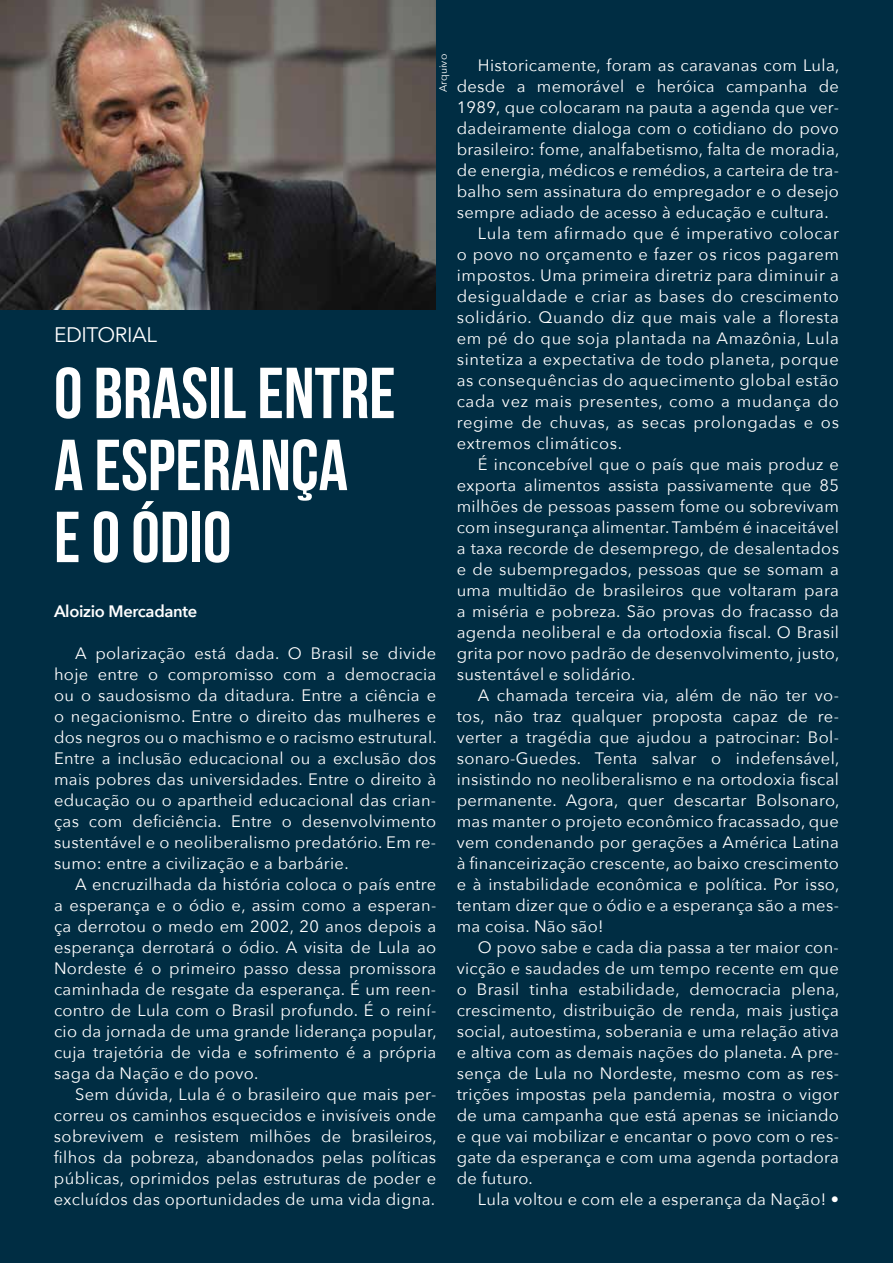
<style>
.page{position:relative;width:893px;height:1263px;background:#002d43}
.page>*{position:absolute;margin:0;border:0;box-sizing:border-box;transform-origin:0 0}
.t1{font:700 72px/72px "Bebas Neue";color:#fff}
.t2{font:21px "Avenir Next";letter-spacing:-.02em;color:#fff}
.t3{font:16.5px/21px "Avenir Next";letter-spacing:.02em;color:#fff;text-align:justify}
.t4{font:16.5px "Avenir Next";letter-spacing:.04em;color:#fff}
.t5{font:600 16.5px "Avenir Next";letter-spacing:-.02em;color:#fff}
.t6{font:10.5px "Avenir Next";color:#fff}
.s1{font-size:16.35px}
</style>
<div class="page">
<img style="left:0;top:0;width:436px;height:309px">
<p class="t6" style="left:434px;top:92px;width:39px;rotate:-90deg">Arquivo</p>
<p class="t3" style="left:478px;top:54px;width:363px">Historicamente, foram as caravanas com Lula,</p>
<p class="t3" style="left:457px;top:75px;width:384px">desde a memorável e heróica campanha de</p>
<p class="t3" style="left:457px;top:96px;width:384px">1989, que colocaram na pauta a agenda que ver-</p>
<p class="t3" style="left:457px;top:117px;width:384px">dadeiramente dialoga com o cotidiano do povo</p>
<p class="t3" style="left:457px;top:138px;width:384px">brasileiro: fome, analfabetismo, falta de moradia,</p>
<p class="t3" style="left:457px;top:159px;width:384px">de energia, médicos e remédios, a carteira de tra-</p>
<p class="t3" style="left:457px;top:180px;width:384px">balho sem assinatura do empregador e o desejo</p>
<p class="t3" style="left:457px;top:201px;width:373px">sempre adiado de acesso à educação e cultura.</p>
<p class="t4" style="left:478px;top:219px;width:362px">Lula tem afirmado que é imperativo colocar</p>
<p class="t4" style="left:457px;top:240px;width:384px">o povo no orçamento e fazer os ricos pagarem</p>
<p class="t4" style="left:457px;top:261px;width:384px">impostos. Uma primeira diretriz para diminuir a</p>
<p class="t4" style="left:457px;top:282px;width:384px">desigualdade e criar as bases do crescimento</p>
<p class="t4" style="left:457px;top:303px;width:384px">solidário. Quando diz que mais vale a floresta</p>
<p class="t4" style="left:457px;top:324px;width:384px">em pé do que soja plantada na Amazônia, Lula</p>
<p class="t4" style="left:457px;top:345px;width:384px">sintetiza a expectativa de todo planeta, porque</p>
<p class="t4" style="left:457px;top:366px;width:384px">as consequências do aquecimento global estão</p>
<p class="t4" style="left:457px;top:387px;width:384px">cada vez mais presentes, como a mudança do</p>
<p class="t4" style="left:457px;top:408px;width:384px">regime de chuvas, as secas prolongadas e os</p>
<p class="t4" style="left:457px;top:429px;width:167px">extremos climáticos.</p>
<p class="t3" style="left:478px;top:453px;width:362px">É inconcebível que o país que mais produz e</p>
<p class="t3" style="left:457px;top:474px;width:384px">exporta alimentos assista passivamente que 85</p>
<p class="t3" style="left:457px;top:495px;width:384px">milhões de pessoas passem fome ou sobrevivam</p>
<p class="t3" style="left:457px;top:516px;width:384px">com insegurança alimentar. Também é inaceitável</p>
<p class="t3" style="left:457px;top:537px;width:384px">a taxa recorde de desemprego, de desalentados</p>
<p class="t3" style="left:457px;top:558px;width:384px">e de subempregados, pessoas que se somam a</p>
<p class="t3" style="left:457px;top:579px;width:384px">uma multidão de brasileiros que voltaram para</p>
<p class="t3" style="left:457px;top:600px;width:384px">a miséria e pobreza. São provas do fracasso da</p>
<p class="t3" style="left:457px;top:621px;width:384px">agenda neoliberal e da ortodoxia fiscal. O Brasil</p>
<p class="t3" style="left:457px;top:642px;width:384px">grita por novo padrão de desenvolvimento, justo,</p>
<p class="t3" style="left:457px;top:663px;width:180px">sustentável e solidário.</p>
<p class="t3" style="left:478px;top:684px;width:362px">A chamada terceira via, além de não ter vo-</p>
<p class="t3" style="left:457px;top:705px;width:384px">tos, não traz qualquer proposta capaz de re-</p>
<p class="t3" style="left:457px;top:726px;width:384px">verter a tragédia que ajudou a patrocinar: Bol-</p>
<p class="t3" style="left:457px;top:747px;width:384px">sonaro-Guedes. Tenta salvar o indefensável,</p>
<p class="t3" style="left:457px;top:768px;width:384px">insistindo no neoliberalismo e na ortodoxia fiscal</p>
<p class="t3" style="left:457px;top:789px;width:384px">permanente. Agora, quer descartar Bolsonaro,</p>
<p class="t3" style="left:457px;top:810px;width:384px">mas manter o projeto econômico fracassado, que</p>
<p class="t3" style="left:457px;top:831px;width:384px">vem condenando por gerações a América Latina</p>
<p class="t3" style="left:457px;top:852px;width:384px">à financeirização crescente, ao baixo crescimento</p>
<p class="t3" style="left:457px;top:873px;width:384px">e à instabilidade econômica e política. Por isso,</p>
<p class="t3" style="left:457px;top:894px;width:384px">tentam dizer que o ódio e a esperança são a mes-</p>
<p class="t3" style="left:457px;top:915px;width:148px">ma coisa. Não são!</p>
<p class="t3" style="left:478px;top:936px;width:362px">O povo sabe e cada dia passa a ter maior con-</p>
<p class="t3" style="left:457px;top:957px;width:384px">vicção e saudades de um tempo recente em que</p>
<p class="t3" style="left:457px;top:978px;width:384px">o Brasil tinha estabilidade, democracia plena,</p>
<p class="t3" style="left:457px;top:999px;width:384px">crescimento, distribuição de renda, mais justiça</p>
<p class="t3" style="left:457px;top:1020px;width:384px">social, autoestima, soberania e uma relação ativa</p>
<p class="t3" style="left:457px;top:1041px;width:384px">e altiva com as demais nações do planeta. A pre-</p>
<p class="t3" style="left:457px;top:1062px;width:384px">sença de Lula no Nordeste, mesmo com as res-</p>
<p class="t3" style="left:457px;top:1083px;width:384px">trições impostas pela pandemia, mostra o vigor</p>
<p class="t3" style="left:457px;top:1104px;width:384px">de uma campanha que está apenas se iniciando</p>
<p class="t3" style="left:457px;top:1125px;width:384px">e que vai mobilizar e encantar o povo com o res-</p>
<p class="t3" style="left:457px;top:1146px;width:384px">gate da esperança e com uma agenda portadora</p>
<p class="t3" style="left:457px;top:1167px;width:78px">de futuro.</p>
<p class="t3" style="left:478px;top:1188px;width:362px">Lula voltou e com ele a esperança da Nação! <span class="s1">•</span></p>
<p class="t2" style="left:54px;top:317px;width:105px">EDITORIAL</p>
<h1 class="t1" style="left:54px;top:356px;width:343px">O BRASIL ENTRE<br>A ESPERANÇA<br>E O ÓDIO</h1>
<p class="t5" style="left:54px;top:597px;width:145px">Aloizio Mercadante</p>
<p class="t3" style="left:54px;top:642px;width:384px;text-indent:21px">A polarização está dada. O Brasil se divide hoje entre o compromisso com a democracia ou o saudosismo da ditadura. Entre a ciência e o negacionismo. Entre o direito das mulheres e dos negros ou o machismo e o racismo estrutural.<br>Entre a inclusão educacional ou a exclusão dos mais pobres das universidades. Entre o direito à educação ou o apartheid educacional das crian&shy;ças com deficiência. Entre o desenvolvimento sustentável e o neoliberalismo predatório. Em re&shy;sumo: entre a civilização e a barbárie.</p>
<p class="t3" style="left:54px;top:873px;width:384px;text-indent:21px">A encruzilhada da história coloca o país entre a esperança e o ódio e, assim como a esperan&shy;ça derrotou o medo em 2002, 20 anos depois a esperança derrotará o ódio. A visita de Lula ao Nordeste é o primeiro passo dessa promissora caminhada de resgate da esperança. É um reen&shy;contro de Lula com o Brasil profundo. É o reiní&shy;cio da jornada de uma grande liderança popular, cuja trajetória de vida e sofrimento é a própria saga da Nação e do povo.</p>
<p class="t3" style="left:54px;top:1083px;width:384px;text-indent:21px">Sem dúvida, Lula é o brasileiro que mais per&shy;correu os caminhos esquecidos e invisíveis onde sobrevivem e resistem milhões de brasileiros, filhos da pobreza, abandonados pelas políticas públicas, oprimidos pelas estruturas de poder e excluídos das oportunidades de uma vida digna.</p>
</div>
